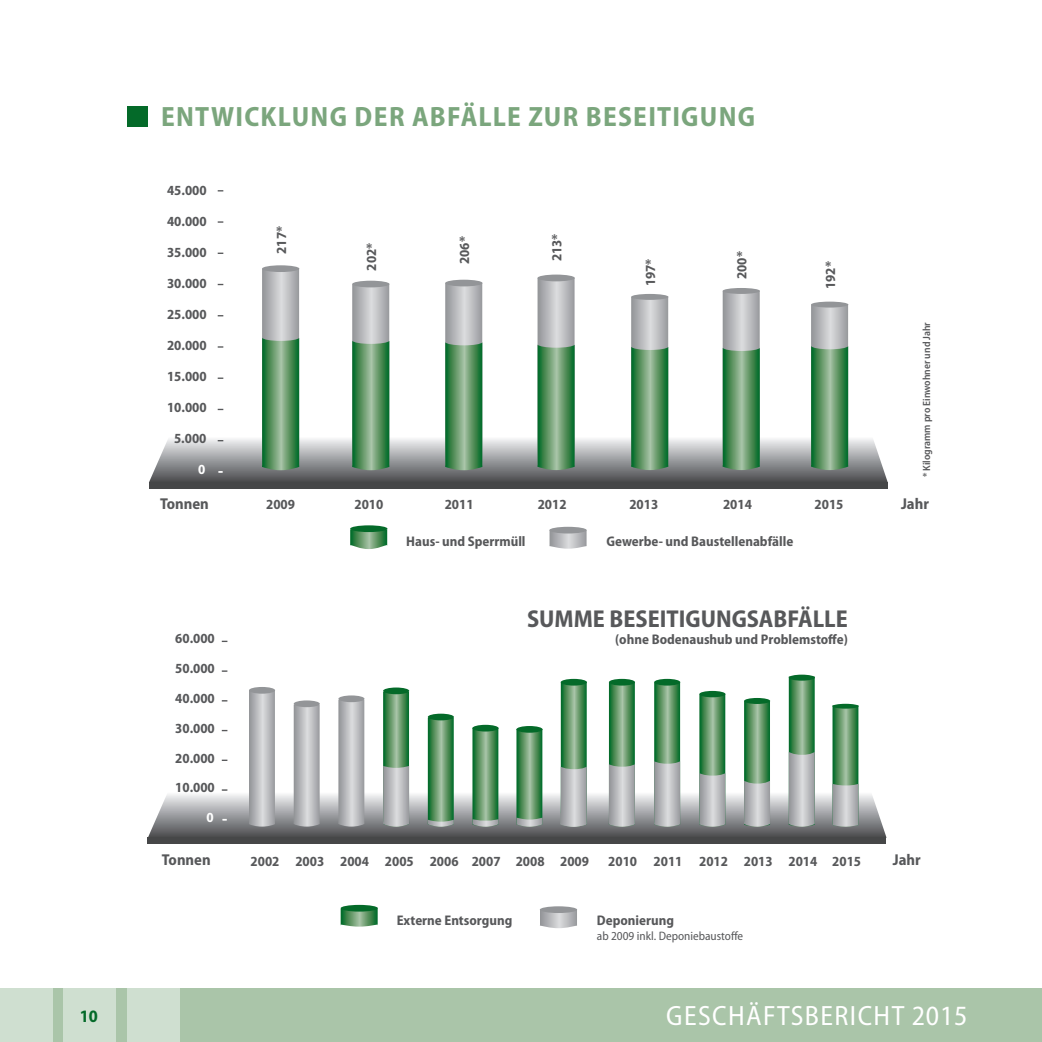
<style>
.page{position:relative;width:1042px;height:1042px;background:#fff}
.page>*{position:absolute;margin:0;border:0;box-sizing:border-box;transform-origin:0 0}
.t1{font:700 semi-condensed 28px "Myriad Pro";letter-spacing:.045em;color:#7ba67d}
.t2{font:semi-condensed 28px "Myriad Pro";letter-spacing:.05em;color:#fff}
.t3{font:700 semi-condensed 24.5px "Myriad Pro";color:#57585a}
.t4{font:700 semi-condensed 17.5px "Myriad Pro";color:#046a29}
.t5{font:700 semi-condensed 15.75px "Myriad Pro";color:#57585a}
.t6{font:700 semi-condensed 14px "Myriad Pro";color:#57585a}
.t7{font:700 semi-condensed 14px "Myriad Pro";color:#fff}
.t8{font:semi-condensed 12.25px "Myriad Pro";color:#57585a}
.t9{font:600 semi-condensed 10.5px "Myriad Pro";color:#57585a}
</style>
<div class="page">
<div style="left:0;top:988px;width:1042px;height:54px;background:#aac5a9"></div>
<div style="left:63px;top:988px;width:53px;height:54px;background:#cfdfd0"></div>
<div style="left:127px;top:988px;width:52px;height:54px;background:#cfdfd0"></div>
<div style="left:0;top:988px;width:52px;height:54px;background:#cfdfd0"></div>
<div style="left:127px;top:106px;width:21px;height:21px;background:#046a29"></div>
<div style="left:148px;top:837px;width:738px;height:7px;background:#464748"></div>
<svg style="left:350px;top:529px;width:37px;height:20px"></svg>
<div style="left:350px;top:525px;width:37px;height:7px;background:#046a29;border-radius:50%"></div>
<svg style="left:549px;top:531px;width:38px;height:18px"></svg>
<div style="left:549px;top:527px;width:38px;height:6px;background:#939598;border-radius:50%"></div>
<div style="left:149px;top:482px;width:738px;height:7px;background:#464748"></div>
<svg style="left:340px;top:909px;width:38px;height:17px"></svg>
<div style="left:341px;top:905px;width:37px;height:6px;background:#046a29;border-radius:50%"></div>
<svg style="left:540px;top:910px;width:37px;height:18px"></svg>
<div style="left:540px;top:906px;width:37px;height:7px;background:#939598;border-radius:50%"></div>
<svg style="left:148px;top:670px;width:738px;height:167px"></svg>
<div style="left:262px;top:265px;width:37px;height:7px;background:#939598;border-radius:50%"></div>
<svg style="left:149px;top:269px;width:739px;height:214px"></svg>
<h1 class="t1" style="left:161px;top:101px;width:596px">ENTWICKLUNG DER ABFÄLLE ZUR BESEITIGUNG</h1>
<p class="t6" style="left:167px;top:182px;width:41px">45.000</p>
<p class="t6" style="left:167px;top:214px;width:41px">40.000</p>
<p class="t6" style="left:167px;top:245px;width:41px">35.000</p>
<p class="t6" style="left:167px;top:276px;width:41px">30.000</p>
<p class="t6" style="left:167px;top:307px;width:41px">25.000</p>
<p class="t6" style="left:167px;top:338px;width:41px">20.000</p>
<p class="t6" style="left:167px;top:369px;width:41px">15.000</p>
<p class="t6" style="left:167px;top:400px;width:41px">10.000</p>
<p class="t6" style="left:174px;top:431px;width:34px">5.000</p>
<p class="t7" style="left:198px;top:462px;width:9px">0</p>
<p class="t6" style="left:274px;top:254px;width:29px;rotate:-90deg">217*</p>
<p class="t6" style="left:364px;top:271px;width:29px;rotate:-90deg">202*</p>
<p class="t6" style="left:457px;top:264px;width:29px;rotate:-90deg">206*</p>
<p class="t6" style="left:549px;top:261px;width:29px;rotate:-90deg">213*</p>
<p class="t6" style="left:642px;top:286px;width:29px;rotate:-90deg">197*</p>
<p class="t6" style="left:734px;top:279px;width:29px;rotate:-90deg">200*</p>
<p class="t6" style="left:822px;top:289px;width:29px;rotate:-90deg">192*</p>
<p class="t9" style="left:921px;top:477px;width:157px;rotate:-90deg">* Kilogramm pro Einwohner und Jahr</p>
<p class="t5" style="left:160px;top:495px;width:50px">Tonnen</p>
<p class="t5" style="left:901px;top:495px;width:29px">Jahr</p>
<p class="t6" style="left:266px;top:497px;width:30px">2009</p>
<p class="t6" style="left:354px;top:497px;width:30px">2010</p>
<p class="t6" style="left:445px;top:497px;width:30px">2011</p>
<p class="t6" style="left:538px;top:497px;width:30px">2012</p>
<p class="t6" style="left:629px;top:497px;width:30px">2013</p>
<p class="t6" style="left:723px;top:497px;width:30px">2014</p>
<p class="t6" style="left:814px;top:497px;width:30px">2015</p>
<p class="t6" style="left:175px;top:630px;width:41px">60.000</p>
<p class="t6" style="left:175px;top:660px;width:41px">50.000</p>
<p class="t6" style="left:175px;top:690px;width:41px">40.000</p>
<p class="t6" style="left:175px;top:720px;width:41px">30.000</p>
<p class="t6" style="left:175px;top:750px;width:41px">20.000</p>
<p class="t6" style="left:175px;top:780px;width:41px">10.000</p>
<p class="t7" style="left:206px;top:810px;width:9px">0</p>
<p class="t6" style="left:406px;top:533px;width:121px">Haus- und Sperrmüll</p>
<p class="t6" style="left:606px;top:533px;width:188px">Gewerbe- und Baustellenabfälle</p>
<h2 class="t3" style="left:527px;top:605px;width:322px">SUMME BESEITIGUNGSABFÄLLE</h2>
<p class="t6" style="left:615px;top:631px;width:234px">(ohne Bodenaushub und Problemstoffe)</p>
<p class="t5" style="left:162px;top:851px;width:50px">Tonnen</p>
<p class="t6" style="left:430px;top:853px;width:161px">2006 2007 2008 2009</p>
<p class="t6" style="left:608px;top:853px;width:121px">2010 2011 2012</p>
<p class="t5" style="left:893px;top:851px;width:29px">Jahr</p>
<p class="t6" style="left:251px;top:853px;width:165px">2002 2003 2004 2005</p>
<p class="t6" style="left:744px;top:853px;width:30px">2013</p>
<p class="t6" style="left:832px;top:853px;width:30px">2015</p>
<p class="t6" style="left:788px;top:853px;width:30px">2014</p>
<p class="t6" style="left:397px;top:913px;width:117px">Externe Entsorgung</p>
<p class="t6" style="left:597px;top:913px;width:79px">Deponierung</p>
<p class="t8" style="left:597px;top:929px;width:148px">ab 2009 inkl. Deponiebaustoffe</p>
<p class="t4" style="left:80px;top:1006px;width:20px">10</p>
<h1 class="t2" style="left:666px;top:1000px;width:303px">GESCHÄFTSBERICHT 2015</h1>
</div>
